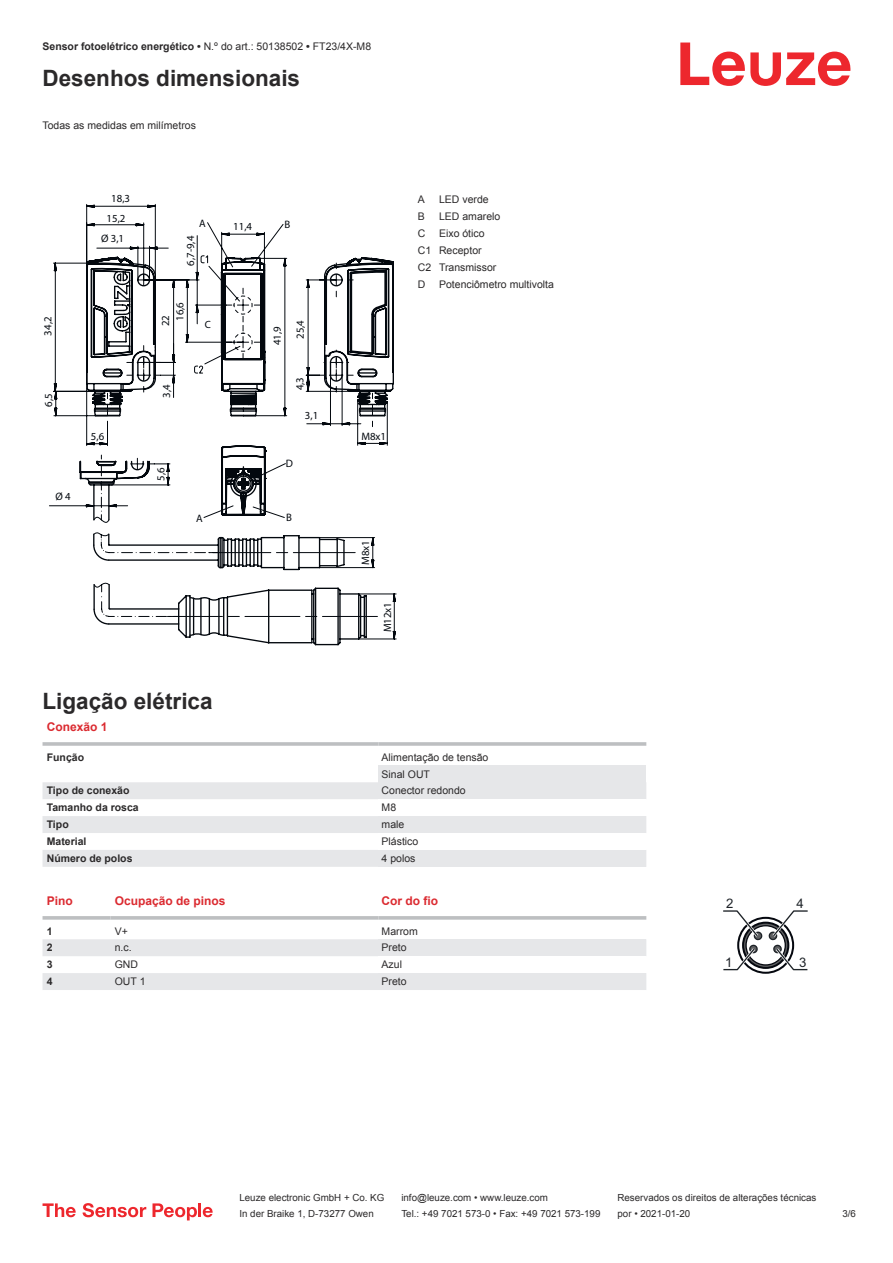
<style>
.page{position:relative;width:893px;height:1263px;background:#fff}
.page>*{position:absolute;margin:0;border:0;box-sizing:border-box;transform-origin:0 0}
.t1{font:700 22.5px "Arial";color:#2b292a}
.t2{font:13.2px "Arial";color:#1e2328}
.t3{font:700 12px "Arial";color:#db2a30}
.t4{font:10.8px/19.2px "Myriad Pro";color:#03080e;text-align:center}
.t5{font:10.5px/17px "Arial";color:#2b292a}
.t6{font:700 10.5px "Arial";color:#2b292a}
.t7{font:10.5px "Myriad Pro";color:#03080e}
.t8{font:9.75px "Arial";color:#2b292a}
.s1{font-weight:400}
</style>
<div class="page">
<svg style="left:680px;top:43px;width:170px;height:43px"></svg>
<svg style="left:43px;top:782px;width:335px;height:85px;fill:#e6e7e9"></svg>
<hr style="left:43px;top:742px;width:335px;height:4px;background:#bdbfc1">
<hr style="left:378px;top:742px;width:268px;height:4px;background:#c8cacc">
<div style="left:378px;top:765px;width:268px;height:17px;background:#e6e7e9"></div>
<div style="left:378px;top:782px;width:268px;height:17px;background:#e6e7e9"></div>
<div style="left:378px;top:816px;width:268px;height:17px;background:#e6e7e9"></div>
<div style="left:378px;top:850px;width:268px;height:17px;background:#e6e7e9"></div>
<svg style="left:43px;top:939px;width:335px;height:51px"></svg>
<svg style="left:43px;top:916px;width:68px;height:4px"></svg>
<svg style="left:111px;top:916px;width:267px;height:4px"></svg>
<svg style="left:378px;top:916px;width:268px;height:4px"></svg>
<div style="left:378px;top:939px;width:268px;height:17px;background:#e6e7e9"></div>
<div style="left:378px;top:973px;width:268px;height:17px;background:#e6e7e9"></div>
<svg style="left:723px;top:910px;width:85px;height:64px"></svg>
<svg style="left:43px;top:1203px;width:33px;height:14px"></svg>
<svg style="left:83px;top:1203px;width:63px;height:14px"></svg>
<svg style="left:153px;top:1203px;width:44px;height:17px"></svg>
<hr style="left:198px;top:1203px;width:3px;height:14px;background:#ed272d">
<svg style="left:203px;top:1207px;width:10px;height:10px"></svg>
<svg style="left:49px;top:204px;width:347px;height:436px"></svg>
<svg style="left:194px;top:254px;width:14px;height:120px"></svg>
<p class="t6" style="left:43px;top:43px;width:330px">Sensor fotoelétrico energético • <span class="s1">N.º do art.: 50138502</span> • <span class="s1">FT23/4X-M8</span></p>
<h1 class="t1" style="left:43px;top:70px;width:259px">Desenhos dimensionais</h1>
<p class="t5" style="left:43px;top:117px;width:155px">Todas as medidas em milímetros</p>
<p class="t4" style="left:107px;top:190px;width:25px">18,3<br>15,2</p>
<p class="t4" style="left:101px;top:229px;width:25px">Ø 3,1</p>
<p class="t4" style="left:39px;top:336px;width:20px;rotate:-90deg">34,2</p>
<p class="t4" style="left:39px;top:407px;width:15px;rotate:-90deg">6,5</p>
<p class="t4" style="left:56px;top:487px;width:17px">Ø 4</p>
<p class="t4" style="left:91px;top:427px;width:15px">5,6</p>
<p class="t4" style="left:199px;top:214px;width:8px">A</p>
<p class="t4" style="left:181px;top:266px;width:31px;rotate:-90deg">6,7-9,4</p>
<p class="t4" style="left:171px;top:321px;width:20px;rotate:-90deg">16,6</p>
<p class="t4" style="left:156px;top:326px;width:13px;rotate:-90deg">22</p>
<p class="t7" style="left:205px;top:320px;width:8px">C</p>
<p class="t4" style="left:157px;top:398px;width:15px;rotate:-90deg">3,4</p>
<p class="t4" style="left:152px;top:481px;width:15px;rotate:-90deg">5,6</p>
<p class="t4" style="left:233px;top:217px;width:20px">11,4</p>
<p class="t4" style="left:285px;top:215px;width:7px">B</p>
<p class="t4" style="left:268px;top:345px;width:20px;rotate:-90deg">41,9</p>
<p class="t4" style="left:291px;top:339px;width:20px;rotate:-90deg">25,4</p>
<p class="t4" style="left:291px;top:390px;width:15px;rotate:-90deg">4,3</p>
<p class="t4" style="left:305px;top:406px;width:15px">3,1</p>
<p class="t4" style="left:286px;top:454px;width:9px">D</p>
<p class="t4" style="left:196px;top:509px;width:8px">A</p>
<p class="t4" style="left:286px;top:508px;width:7px">B</p>
<p class="t5" style="left:418px;top:192px;width:9px">A</p>
<p class="t5" style="left:439px;top:192px;width:51px">LED verde</p>
<p class="t5" style="left:418px;top:209px;width:9px">B</p>
<p class="t5" style="left:439px;top:209px;width:63px">LED amarelo</p>
<p class="t5" style="left:418px;top:226px;width:9px">C</p>
<p class="t5" style="left:418px;top:226px;width:80px;text-indent:21px">Eixo ótico<br>C1 Receptor<br>C2 Transmissor<br>D</p>
<p class="t5" style="left:439px;top:277px;width:116px">Potenciômetro multivolta</p>
<p class="t4" style="left:361px;top:427px;width:26px">M8x1</p>
<p class="t4" style="left:356px;top:565px;width:26px;rotate:-90deg">M8x1</p>
<p class="t4" style="left:378px;top:632px;width:32px;rotate:-90deg">M12x1</p>
<h1 class="t1" style="left:43px;top:693px;width:172px">Ligação elétrica</h1>
<p class="t3" style="left:47px;top:723px;width:62px">Conexão 1</p>
<p class="t6" style="left:47px;top:753px;width:39px">Função</p>
<p class="t5" style="left:382px;top:749px;width:108px">Alimentação de tensão<br>Sinal OUT</p>
<p class="t6" style="left:47px;top:787px;width:84px">Tipo de conexão</p>
<p class="t5" style="left:382px;top:783px;width:86px">Conector redondo</p>
<p class="t6" style="left:47px;top:804px;width:93px">Tamanho da rosca</p>
<p class="t5" style="left:382px;top:800px;width:16px">M8</p>
<p class="t6" style="left:47px;top:821px;width:23px">Tipo</p>
<p class="t5" style="left:382px;top:817px;width:24px">male</p>
<p class="t6" style="left:47px;top:837px;width:41px">Material</p>
<p class="t5" style="left:382px;top:834px;width:38px">Plástico</p>
<p class="t6" style="left:47px;top:854px;width:87px">Número de polos</p>
<p class="t5" style="left:382px;top:851px;width:35px">4 polos</p>
<p class="t3" style="left:47px;top:896px;width:28px">Pino</p>
<p class="t3" style="left:115px;top:896px;width:112px">Ocupação de pinos</p>
<p class="t3" style="left:382px;top:896px;width:58px">Cor do fio</p>
<p class="t6" style="left:47px;top:927px;width:7px">1</p>
<p class="t5" style="left:115px;top:923px;width:15px">V+</p>
<p class="t5" style="left:382px;top:923px;width:38px">Marrom</p>
<p class="t6" style="left:47px;top:944px;width:7px">2</p>
<p class="t5" style="left:115px;top:940px;width:18px">n.c.</p>
<p class="t5" style="left:382px;top:940px;width:27px">Preto</p>
<p class="t6" style="left:47px;top:961px;width:7px">3</p>
<p class="t5" style="left:115px;top:957px;width:25px">GND</p>
<p class="t5" style="left:382px;top:957px;width:22px">Azul</p>
<p class="t6" style="left:47px;top:978px;width:7px">4</p>
<p class="t5" style="left:115px;top:974px;width:32px">OUT 1</p>
<p class="t5" style="left:382px;top:974px;width:27px">Preto</p>
<p class="t2" style="left:726px;top:896px;width:9px">2</p>
<p class="t2" style="left:796px;top:896px;width:9px">4</p>
<p class="t2" style="left:725px;top:955px;width:9px">1</p>
<p class="t2" style="left:799px;top:955px;width:9px">3</p>
<p class="t8" style="left:239px;top:1194px;width:146px">Leuze electronic GmbH + Co. KG</p>
<p class="t8" style="left:401px;top:1194px;width:148px">info@leuze.com • www.leuze.com</p>
<p class="t8" style="left:617px;top:1194px;width:200px">Reservados os direitos de alterações técnicas</p>
<p class="t8" style="left:239px;top:1210px;width:136px">In der Braike 1, D-73277 Owen</p>
<p class="t8" style="left:401px;top:1210px;width:201px">Tel.: +49 7021 573-0 • Fax: +49 7021 573-199</p>
<p class="t8" style="left:617px;top:1210px;width:74px">por • 2021-01-20</p>
<p class="t8" style="left:842px;top:1210px;width:15px">3 /6</p>
</div>
